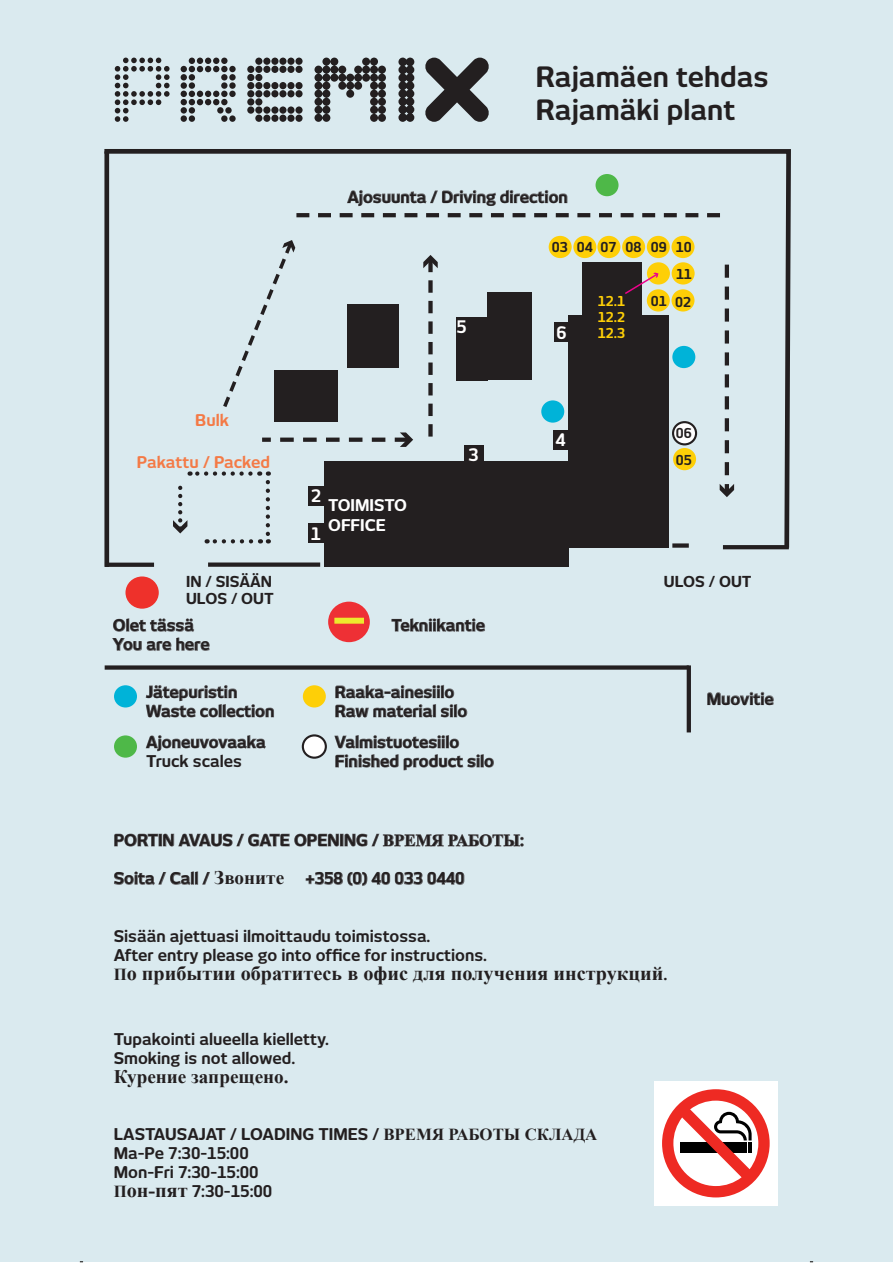
<style>
.page{position:relative;width:893px;height:1263px;background:#fff}
.page>*{position:absolute;margin:0;border:0;box-sizing:border-box;transform-origin:0 0}
.t1{font:700 27.75px/33.2px "New June";color:#231f20}
.t2{font:700 20.25px "Times New Roman";color:#231f20}
.t3{font:700 19.2px "Times New Roman";color:#231f20}
.t4{font:700 17.1px "New June";color:#fff}
.t5{font:700 15.9px/19.2px "New June";color:#231f20}
.t6{font:700 15.9px "New June";color:#f47a46}
.t7{font:700 15.9px/19.2px "New June";color:#fff}
.t8{font:700 14.85px/17.2px "New June";color:#231f20}
.t9{font:700 13.5px "New June";color:#231f20}
.t10{font:700 13.5px/16.2px "New June";color:#fecf07;text-align:justify}
.s1{font-family:"Times New Roman";font-size:16.8px}
.s2{font-size:16.8px}
.s3{font-size:15.9px}
.s4{font-family:"Times New Roman";font-size:20.25px}
</style>
<div class="page">
<div style="left:0;top:0;width:893px;height:1262px;background:#daeaef"></div>
<svg style="left:104px;top:149px;width:687px;height:403px"></svg>
<svg style="left:723px;top:545px;width:66px;height:4px"></svg>
<div style="left:672px;top:543px;width:17px;height:5px;background:#231f20"></div>
<div style="left:324px;top:461px;width:244px;height:106px;background:#231f20"></div>
<div style="left:487px;top:292px;width:44px;height:88px;background:#231f20"></div>
<div style="left:455px;top:317px;width:32px;height:63px;background:#231f20"></div>
<div style="left:347px;top:305px;width:52px;height:63px;background:#231f20"></div>
<svg style="left:720px;top:265px;width:14px;height:232px"></svg>
<svg style="left:296px;top:213px;width:424px;height:4px"></svg>
<svg style="left:219px;top:239px;width:76px;height:175px"></svg>
<svg style="left:423px;top:255px;width:15px;height:186px"></svg>
<svg style="left:262px;top:432px;width:151px;height:15px"></svg>
<svg style="left:173px;top:482px;width:14px;height:51px"></svg>
<svg style="left:190px;top:471px;width:61px;height:5px"></svg>
<svg style="left:260px;top:482px;width:10px;height:61px"></svg>
<svg style="left:207px;top:539px;width:44px;height:4px"></svg>
<div style="left:568px;top:315px;width:101px;height:232px;background:#231f20"></div>
<svg style="left:109px;top:563px;width:45px;height:4px"></svg>
<div style="left:104px;top:151px;width:5px;height:416px;background:#231f20"></div>
<div style="left:105px;top:665px;width:584px;height:5px;background:#231f20"></div>
<hr style="left:687px;top:665px;width:4px;height:67px;background:#231f20">
<div style="left:274px;top:370px;width:63px;height:51px;background:#231f20"></div>
<div style="left:208px;top:562px;width:112px;height:5px;background:#231f20"></div>
<div style="left:125px;top:576px;width:34px;height:33px;background:#ee312b;border-radius:50%"></div>
<div style="left:328px;top:602px;width:42px;height:40px;background:#ee3035;border-radius:50%"></div>
<div style="left:334px;top:618px;width:30px;height:6px;background:#ede92d"></div>
<div style="left:308px;top:486px;width:18px;height:19px;background:#231f20"></div>
<div style="left:308px;top:523px;width:18px;height:20px;background:#231f20"></div>
<div style="left:553px;top:430px;width:18px;height:19px;background:#231f20"></div>
<svg style="left:347px;top:190px;width:220px;height:16px"></svg>
<div style="left:647px;top:289px;width:23px;height:23px;background:#fecf07;border-radius:50%"></div>
<div style="left:671px;top:289px;width:23px;height:23px;background:#fecf07;border-radius:50%"></div>
<div style="left:673px;top:448px;width:23px;height:22px;background:#fecf07;border-radius:50%"></div>
<div style="left:596px;top:174px;width:22px;height:22px;background:#4eb848;border-radius:50%"></div>
<div style="left:672px;top:346px;width:23px;height:22px;background:#00b3d8;border-radius:50%"></div>
<div style="left:541px;top:400px;width:23px;height:23px;background:#00b3d8;border-radius:50%"></div>
<div style="left:673px;top:422px;width:23px;height:22px;background:#fff;border-radius:50%"></div>
<div style="left:672px;top:421px;width:25px;height:24px;border:2px solid #231f20;border-radius:50%"></div>
<svg style="left:707px;top:692px;width:67px;height:13px"></svg>
<svg style="left:391px;top:618px;width:94px;height:14px"></svg>
<svg style="left:112px;top:618px;width:98px;height:33px"></svg>
<svg style="left:114px;top:834px;width:409px;height:13px"></svg>
<svg style="left:114px;top:872px;width:96px;height:13px"></svg>
<svg style="left:306px;top:872px;width:158px;height:14px"></svg>
<div style="left:303px;top:685px;width:23px;height:22px;background:#fecf07;border-radius:50%"></div>
<div style="left:114px;top:735px;width:23px;height:23px;background:#4eb848;border-radius:50%"></div>
<div style="left:114px;top:685px;width:23px;height:22px;background:#00b3d8;border-radius:50%"></div>
<svg style="left:303px;top:735px;width:23px;height:23px"></svg>
<div style="left:302px;top:734px;width:25px;height:25px;border:2px solid #231f20;border-radius:50%"></div>
<svg style="left:146px;top:685px;width:128px;height:33px"></svg>
<svg style="left:334px;top:735px;width:160px;height:35px"></svg>
<svg style="left:335px;top:685px;width:119px;height:13px"></svg>
<svg style="left:335px;top:704px;width:132px;height:14px"></svg>
<svg style="left:146px;top:735px;width:120px;height:16px"></svg>
<svg style="left:115px;top:58px;width:374px;height:64px"></svg>
<div style="left:672px;top:262px;width:23px;height:23px;background:#fecf07;border-radius:50%"></div>
<div style="left:647px;top:262px;width:23px;height:23px;background:#fecf07;border-radius:50%"></div>
<div style="left:671px;top:236px;width:23px;height:22px;background:#fecf07;border-radius:50%"></div>
<div style="left:647px;top:236px;width:23px;height:22px;background:#fecf07;border-radius:50%"></div>
<div style="left:622px;top:236px;width:23px;height:22px;background:#fecf07;border-radius:50%"></div>
<div style="left:597px;top:236px;width:23px;height:22px;background:#fecf07;border-radius:50%"></div>
<div style="left:654px;top:1081px;width:124px;height:124px;background:#fff"></div>
<svg style="left:662px;top:1089px;width:108px;height:108px"></svg>
<div style="left:464px;top:445px;width:20px;height:18px;background:#231f20"></div>
<div style="left:554px;top:323px;width:18px;height:19px;background:#231f20"></div>
<div style="left:582px;top:263px;width:59px;height:59px;background:#231f20"></div>
<div style="left:573px;top:236px;width:23px;height:22px;background:#fecf07;border-radius:50%"></div>
<div style="left:549px;top:236px;width:23px;height:22px;background:#fecf07;border-radius:50%"></div>
<svg style="left:625px;top:272px;width:34px;height:24px"></svg>
<h1 class="t1" style="left:536px;top:59px;width:234px">Rajamäen tehdas<br>Rajamäki plant</h1>
<p class="t5" style="left:347px;top:187px;width:222px">Ajosuunta / Driving direction</p>
<p class="t9" style="left:552px;top:239px;width:142px">03 04 07 08 09 10</p>
<p class="t6" style="left:195px;top:411px;width:35px">Bulk</p>
<p class="t6" style="left:137px;top:453px;width:135px">Pakattu / Packed</p>
<p class="t4" style="left:311px;top:486px;width:12px">2</p>
<p class="t4" style="left:311px;top:524px;width:12px">1</p>
<p class="t7" style="left:328px;top:496px;width:80px">TOIMISTO<br>OFFICE</p>
<p class="t4" style="left:456px;top:317px;width:12px">5</p>
<p class="t4" style="left:469px;top:444px;width:12px">3</p>
<p class="t4" style="left:557px;top:322px;width:12px">6</p>
<p class="t10" style="left:598px;top:293px;width:29px">12.1<br>12.2<br>12.3</p>
<p class="t9" style="left:676px;top:266px;width:17px">11</p>
<p class="t9" style="left:651px;top:293px;width:17px">01</p>
<p class="t9" style="left:675px;top:294px;width:17px">02</p>
<p class="t4" style="left:555px;top:430px;width:12px">4</p>
<p class="t9" style="left:676px;top:425px;width:17px">06</p>
<p class="t9" style="left:676px;top:452px;width:17px">05</p>
<p class="t8" style="left:186px;top:573px;width:89px">IN / SISÄÄN<br>ULOS / OUT</p>
<p class="t8" style="left:664px;top:573px;width:89px">ULOS / OUT</p>
<p class="t5" style="left:113px;top:616px;width:83px">Olet tässä</p>
<p class="t5" style="left:391px;top:616px;width:95px">Tekniikantie</p>
<p class="t5" style="left:113px;top:635px;width:98px">You are here</p>
<p class="t5" style="left:146px;top:682px;width:130px">Jätepuristin<br>Waste collection</p>
<p class="t5" style="left:146px;top:732px;width:121px">Ajoneuvovaaka<br>Truck scales</p>
<p class="t5" style="left:335px;top:682px;width:134px">Raaka-ainesiilo<br>Raw material silo</p>
<p class="t5" style="left:335px;top:732px;width:161px">Valmistuotesiilo<br>Finished product silo</p>
<p class="t5" style="left:114px;top:830px;width:412px">PORTIN AVAUS / GATE OPENING / <span class="s1">ВРЕМЯ РАБОТЫ</span>:</p>
<p class="t5" style="left:114px;top:869px;width:97px">Soita / Call /</p>
<p class="t5" style="left:305px;top:869px;width:161px">+358 (0) 40 033 0440</p>
<p class="t3" style="left:214px;top:864px;width:71px">Звоните</p>
<p class="t5" style="left:114px;top:926px;width:375px">Sisään ajettuasi ilmoittaudu toimistossa.<br>After entry please go into office for instructions.</p>
<p class="t2" style="left:114px;top:959px;width:555px"><span class="s2">П</span>о прибытии обратитесь в офис для получения инструкций<span class="s3">.</span></p>
<p class="t5" style="left:114px;top:1029px;width:217px">Tupakointi alueella kielletty.<br>Smoking is not allowed.</p>
<p class="t3" style="left:114px;top:1063px;width:176px">Курение запрещено.</p>
<p class="t5" style="left:114px;top:1124px;width:485px">LASTAUSAJAT / LOADING TIMES / <span class="s1">ВРЕМЯ РАБОТЫ СКЛАДА<br></span>Ma-Pe 7:30-15:00<br>Mon-Fri 7:30-15:00</p>
<p class="t5" style="left:114px;top:1181px;width:160px"><span class="s1">П</span><span class="s4">он-пят</span> 7:30-15:00</p>
<p class="t5" style="left:707px;top:689px;width:69px">Muovitie</p>
</div>
